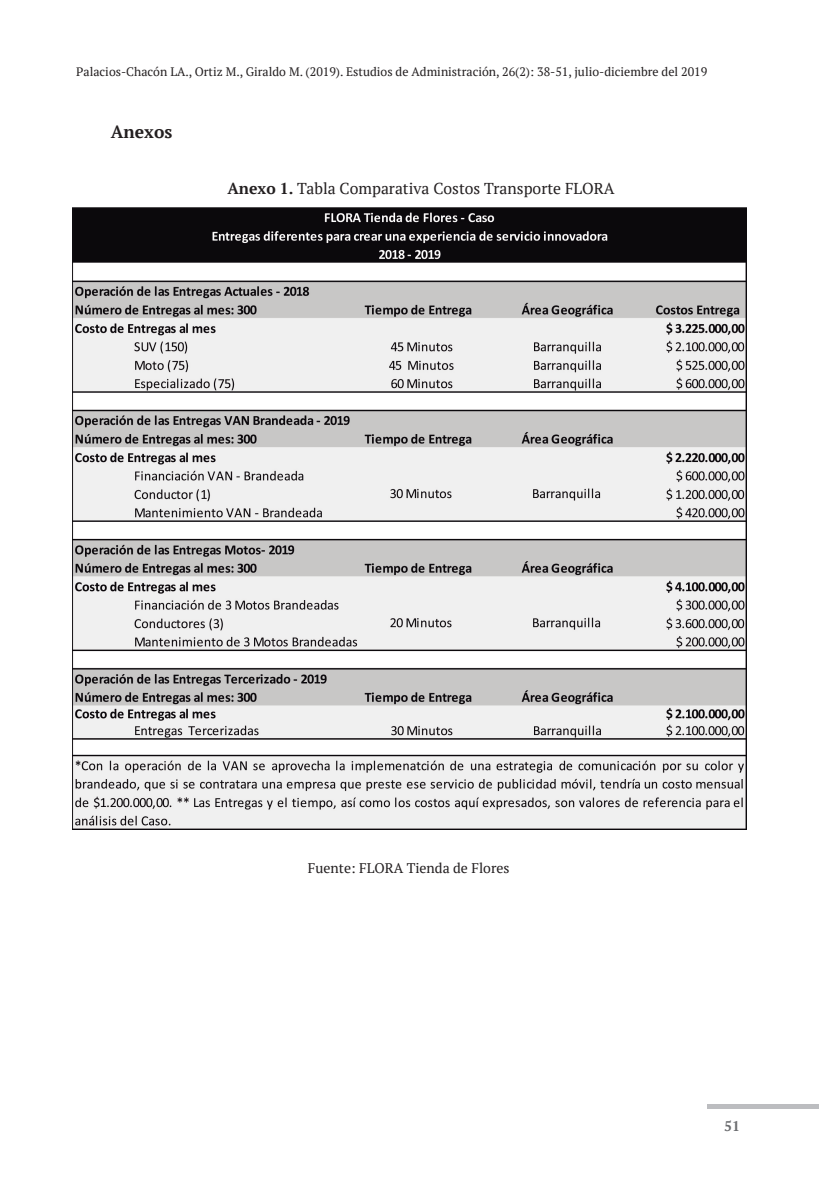
<style>
.page{position:relative;width:819px;height:1191px;background:#fff}
.page>*{position:absolute;margin:0;border:0;box-sizing:border-box;transform-origin:0 0}
.t1{font:700 17.5px "PT Serif";color:#231f20}
.t2{font:15.75px "PT Serif";color:#231f20}
.t3{font:14px "PT Serif";color:#231f20}
.t4{font:700 14px "PT Serif";color:#6c6d70}
.t5{font:12.25px "PT Serif";color:#231f20}
.s1{font-weight:700}
</style>
<div class="page">
<div style="left:707px;top:1104px;width:112px;height:5px;background:#bcbdc0"></div>
<img style="left:72px;top:208px;width:674px;height:622px">
<p class="t5" style="left:76px;top:64px;width:632px">Palacios-Chacón LA., Ortiz M., Giraldo M. (2019). Estudios de Administración, 26(2): 38-51, julio-diciembre del 2019</p>
<h1 class="t1" style="left:111px;top:120px;width:63px">Anexos</h1>
<p class="t2" style="left:227px;top:178px;width:389px"><span class="s1">Anexo 1.</span> Tabla Comparativa Costos Transporte FLORA</p>
<p class="t3" style="left:308px;top:858px;width:203px">Fuente: FLORA Tienda de Flores</p>
<p class="t4" style="left:724px;top:1116px;width:17px">51</p>
</div>
